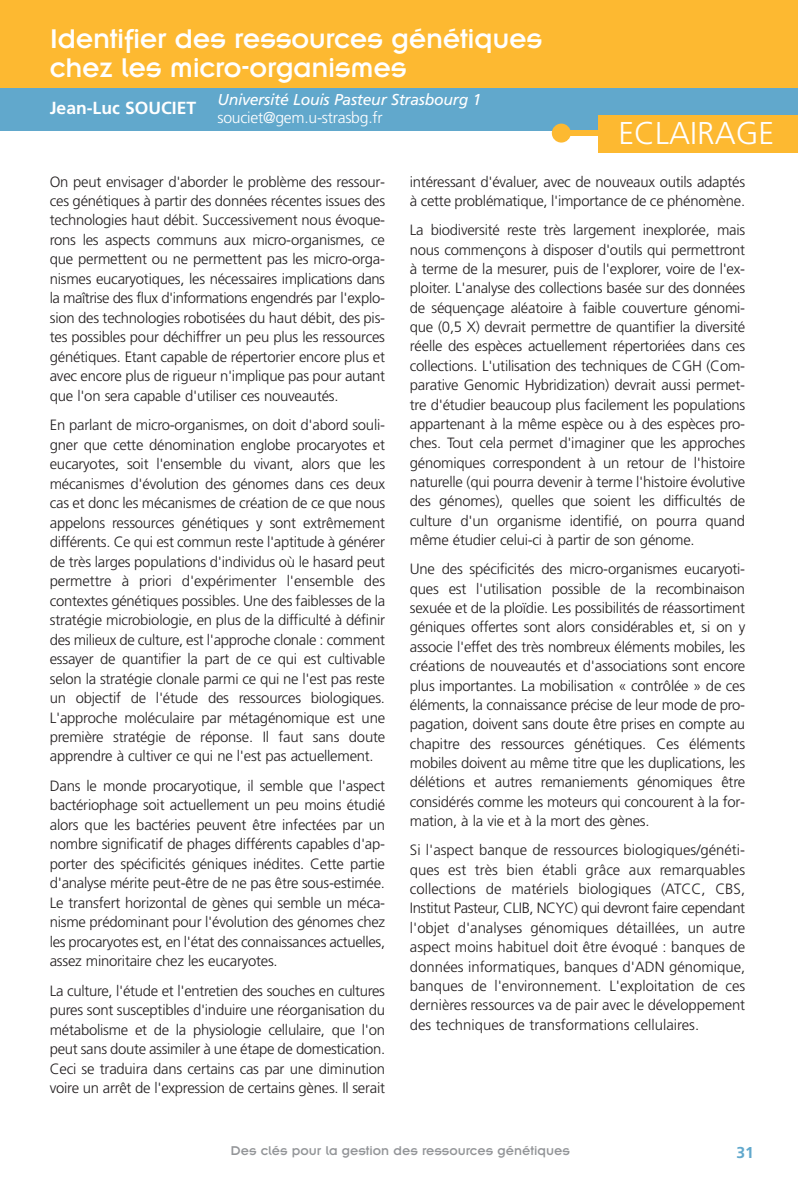
<style>
.page{position:relative;width:798px;height:1195px;background:#fff}
.page>*{position:absolute;margin:0;border:0;box-sizing:border-box;transform-origin:0 0}
.t1{font:300 31.5px "Frutiger";color:#fff}
.t2{font:29.75px/29.8px "Insignia A";letter-spacing:-.01em;color:#fff}
.t3{font:700 17.5px "Frutiger";color:#fff}
.t4{font:italic 15.75px "Frutiger";letter-spacing:-.015em;color:#fff}
.t5{font:300 15.75px "Frutiger";letter-spacing:-.015em;color:#fff}
.t6{font:700 15.75px "Frutiger";color:#61a8cc}
.t7{font:300 14.88px/19.4px "Frutiger";letter-spacing:-.015em;color:#231f20;text-align:justify}
.t8{font:14px "Insignia A";color:#939598}
</style>
<div class="page">
<svg style="left:0;top:0;width:797px;height:153px;background:#d5bc6e"></svg>
<h2 class="t2" style="left:50px;top:25px;width:494px">Identifier des ressources génétiques chez les micro-organismes</h2>
<p class="t3" style="left:50px;top:101px;width:148px">Jean-Luc SOUCIET</p>
<p class="t4" style="left:217px;top:93px;width:265px">Université Louis Pasteur Strasbourg 1</p>
<p class="t5" style="left:217px;top:111px;width:166px">souciet@gem.u-strasbg.fr</p>
<h1 class="t1" style="left:618px;top:120px;width:157px">ECLAIRAGE</h1>
<p class="t7" style="left:50px;top:173px;width:337px">On peut envisager d'aborder le problème des ressour&shy;ces génétiques à partir des données récentes issues des technologies haut débit. Successivement nous évoque&shy;rons les aspects communs aux micro-organismes, ce que permettent ou ne permettent pas les micro-orga&shy;nismes eucaryotiques, les nécessaires implications dans la maîtrise des flux d'informations engendrés par l'explo&shy;sion des technologies robotisées du haut débit, des pis&shy;tes possibles pour déchiffrer un peu plus les ressources génétiques. Etant capable de répertorier encore plus et avec encore plus de rigueur n'implique pas pour autant que l'on sera capable d'utiliser ces nouveautés.</p>
<p class="t7" style="left:50px;top:416px;width:337px">En parlant de micro-organismes, on doit d'abord souli&shy;gner que cette dénomination englobe procaryotes et eucaryotes, soit l'ensemble du vivant, alors que les mécanismes d'évolution des génomes dans ces deux cas et donc les mécanismes de création de ce que nous appelons ressources génétiques y sont extrêmement différents. Ce qui est commun reste l'aptitude à générer de très larges populations d'individus où le hasard peut permettre à priori d'expérimenter l'ensemble des contextes génétiques possibles. Une des faiblesses de la stratégie microbiologie, en plus de la difficulté à définir des milieux de culture, est l'approche clonale : comment essayer de quantifier la part de ce qui est cultivable selon la stratégie clonale parmi ce qui ne l'est pas reste un objectif de l'étude des ressources biologiques.<br>L'approche moléculaire par métagénomique est une première stratégie de réponse. Il faut sans doute apprendre à cultiver ce qui ne l'est pas actuellement.</p>
<p class="t7" style="left:50px;top:777px;width:337px">Dans le monde procaryotique, il semble que l'aspect bactériophage soit actuellement un peu moins étudié alors que les bactéries peuvent être infectées par un nombre significatif de phages différents capables d'ap&shy;porter des spécificités géniques inédites. Cette partie d'analyse mérite peut-être de ne pas être sous-estimée.<br>Le transfert horizontal de gènes qui semble un méca&shy;nisme prédominant pour l'évolution des génomes chez les procaryotes est, en l'état des connaissances actuelles, assez minoritaire chez les eucaryotes.</p>
<p class="t7" style="left:50px;top:982px;width:337px">La culture, l'étude et l'entretien des souches en cultures pures sont susceptibles d'induire une réorganisation du métabolisme et de la physiologie cellulaire, que l'on peut sans doute assimiler à une étape de domestication.<br>Ceci se traduira dans certains cas par une diminution voire un arrêt de l'expression de certains gènes. Il serait</p>
<p class="t7" style="left:409px;top:173px;width:336px">intéressant d'évaluer, avec de nouveaux outils adaptés à cette problématique, l'importance de ce phénomène.</p>
<p class="t7" style="left:409px;top:221px;width:337px">La biodiversité reste très largement inexplorée, mais nous commençons à disposer d'outils qui permettront à terme de la mesurer, puis de l'explorer, voire de l'ex&shy;ploiter. L'analyse des collections basée sur des données de séquençage aléatoire à faible couverture génomi&shy;que (0,5 X) devrait permettre de quantifier la diversité réelle des espèces actuellement répertoriées dans ces collections. L'utilisation des techniques de CGH (Com&shy;parative Genomic Hybridization) devrait aussi permet&shy;tre d'étudier beaucoup plus facilement les populations appartenant à la même espèce ou à des espèces pro&shy;ches. Tout cela permet d'imaginer que les approches génomiques correspondent à un retour de l'histoire naturelle (qui pourra devenir à terme l'histoire évolutive des génomes), quelles que soient les difficultés de culture d'un organisme identifié, on pourra quand même étudier celui-ci à partir de son génome.</p>
<p class="t7" style="left:409px;top:560px;width:336px">Une des spécificités des micro-organismes eucaryoti&shy;ques est l'utilisation possible de la recombinaison sexuée et de la ploïdie. Les possibilités de réassortiment géniques offertes sont alors considérables et, si on y associe l'effet des très nombreux éléments mobiles, les créations de nouveautés et d'associations sont encore plus importantes. La mobilisation « contrôlée » de ces éléments, la connaissance précise de leur mode de pro&shy;pagation, doivent sans doute être prises en compte au chapitre des ressources génétiques. Ces éléments mobiles doivent au même titre que les duplications, les délétions et autres remaniements génomiques être considérés comme les moteurs qui concourent à la for&shy;mation, à la vie et à la mort des gènes.</p>
<p class="t7" style="left:409px;top:841px;width:336px">Si l'aspect banque de ressources biologiques/généti&shy;ques est très bien établi grâce aux remarquables collections de matériels biologiques (ATCC, CBS, Institut Pasteur, CLIB, NCYC) qui devront faire cependant l'objet d'analyses génomiques détaillées, un autre aspect moins habituel doit être évoqué : banques de données informatiques, banques d'ADN génomique, banques de l'environnement. L'exploitation de ces dernières ressources va de pair avec le développement des techniques de transformations cellulaires.</p>
<p class="t8" style="left:230px;top:1145px;width:341px">Des clés pour la gestion des ressources génétiques</p>
<p class="t6" style="left:735px;top:1146px;width:19px">31</p>
</div>
